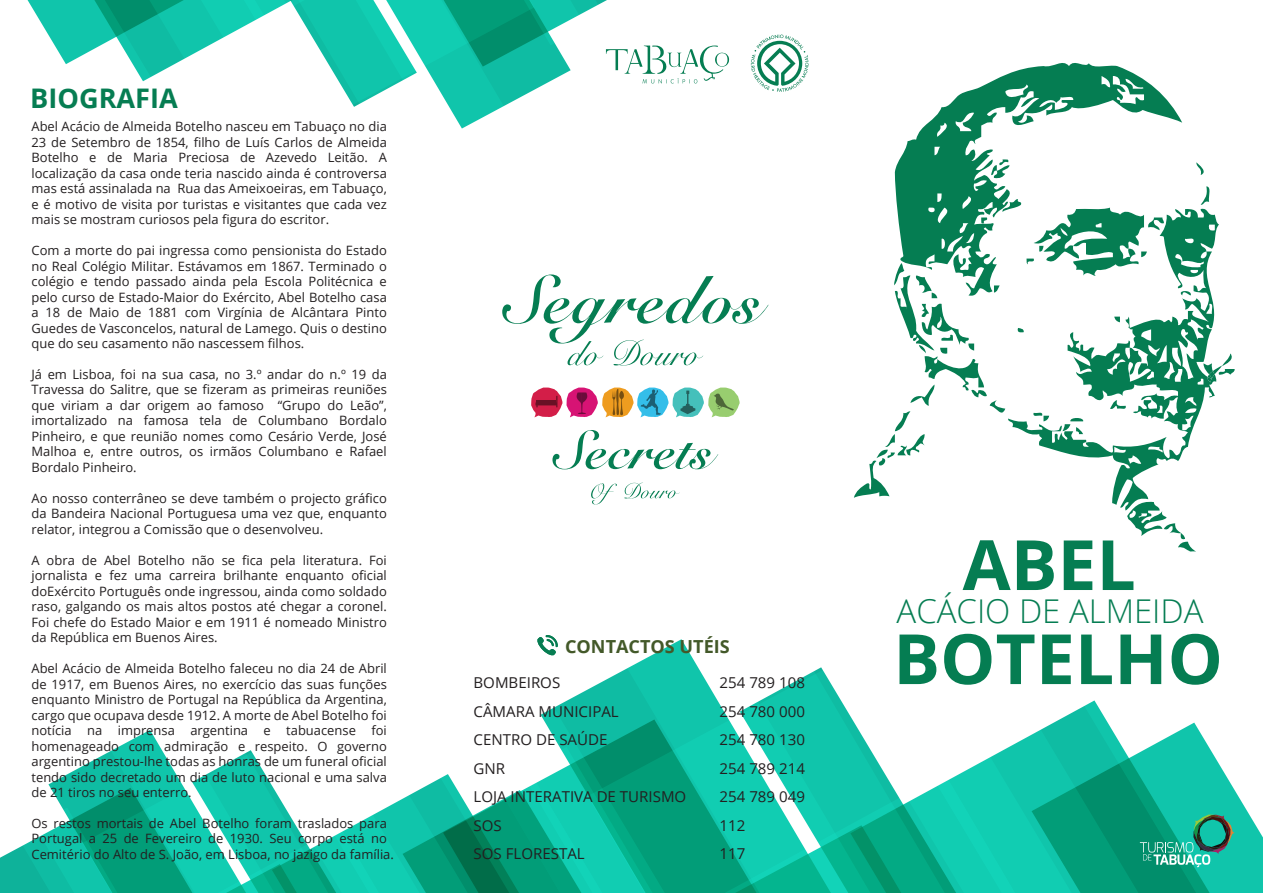
<style>
.page{position:relative;width:1263px;height:893px;background:#fff}
.page>*{position:absolute;margin:0;border:0;box-sizing:border-box;transform-origin:0 0}
.t1{font:700 69.3px/94.1px "Open Sans";color:#057d52;text-align:center}
.t2{font:300 32.85px "Open Sans";color:#057d52}
.t3{font:700 27px "Open Sans";color:#067d52}
.t4{font:700 18px "Open Sans";color:#435929}
.t5{font:15px/28.5px "Open Sans";color:#231f20}
.t6{font:12.9px/15.5px "Open Sans";color:#231f20;text-align:justify}
</style>
<div class="page">
<svg style="left:1053px;top:700px;width:142px;height:23px"></svg>
<svg style="left:1022px;top:735px;width:9px;height:158px"></svg>
<svg style="left:643px;top:645px;width:379px;height:248px"></svg>
<svg style="left:540px;top:660px;width:131px;height:233px"></svg>
<svg style="left:0;top:730px;width:659px;height:163px"></svg>
<svg style="left:54px;top:730px;width:281px;height:163px"></svg>
<svg style="left:82px;top:734px;width:303px;height:159px"></svg>
<svg style="left:537px;top:635px;width:21px;height:21px"></svg>
<svg style="left:552px;top:430px;width:166px;height:39px"></svg>
<svg style="left:531px;top:388px;width:209px;height:29px"></svg>
<svg style="left:502px;top:274px;width:266px;height:91px"></svg>
<svg style="left:591px;top:483px;width:26px;height:21px"></svg>
<svg style="left:624px;top:482px;width:56px;height:16px"></svg>
<svg style="left:1031px;top:723px;width:232px;height:170px;background:#30baa1"></svg>
<svg style="left:751px;top:35px;width:57px;height:57px"></svg>
<svg style="left:1196px;top:162px;width:8px;height:13px"></svg>
<svg style="left:895px;top:63px;width:287px;height:123px"></svg>
<svg style="left:854px;top:186px;width:380px;height:366px"></svg>
<svg style="left:27px;top:0;width:702px;height:129px"></svg>
<h3 class="t3" style="left:30px;top:79px;width:149px">BIOGRAFIA</h3>
<p class="t6" style="left:32px;top:119px;width:357px">Abel Acácio de Almeida Botelho nasceu em Tabuaço no dia 23 de Setembro de 1854, filho de Luís Carlos de Almeida Botelho e de Maria Preciosa de Azevedo Leitão. A localização da casa onde teria nascido ainda é controversa mas está assinalada na Rua das Ameixoeiras, em Tabuaço, e é motivo de visita por turistas e visitantes que cada vez mais se mostram curiosos pela figura do escritor.</p>
<p class="t6" style="left:32px;top:242px;width:357px">Com a morte do pai ingressa como pensionista do Estado no Real Colégio Militar. Estávamos em 1867. Terminado o colégio e tendo passado ainda pela Escola Politécnica e pelo curso de Estado-Maior do Exército, Abel Botelho casa a 18 de Maio de 1881 com Virgínia de Alcântara Pinto Guedes de Vasconcelos, natural de Lamego. Quis o destino que do seu casamento não nascessem filhos.</p>
<p class="t6" style="left:32px;top:366px;width:357px">Já em Lisboa, foi na sua casa, no 3.º andar do n.º 19 da Travessa do Salitre, que se fizeram as primeiras reuniões que viriam a dar origem ao famoso “Grupo do Leão”, imortalizado na famosa tela de Columbano Bordalo Pinheiro, e que reunião nomes como Cesário Verde, José Malhoa e, entre outros, os irmãos Columbano e Rafael Bordalo Pinheiro.</p>
<p class="t6" style="left:32px;top:490px;width:357px">Ao nosso conterrâneo se deve também o projecto gráfico da Bandeira Nacional Portuguesa uma vez que, enquanto relator, integrou a Comissão que o desenvolveu.</p>
<p class="t6" style="left:32px;top:552px;width:357px">A obra de Abel Botelho não se fica pela literatura. Foi jornalista e fez uma carreira brilhante enquanto oficial doExército Português onde ingressou, ainda como soldado raso, galgando os mais altos postos até chegar a coronel.<br>Foi chefe do Estado Maior e em 1911 é nomeado Ministro da República em Buenos Aires.</p>
<p class="t6" style="left:32px;top:660px;width:357px">Abel Acácio de Almeida Botelho faleceu no dia 24 de Abril de 1917, em Buenos Aires, no exercício das suas funções enquanto Ministro de Portugal na República da Argentina, cargo que ocupava desde 1912. A morte de Abel Botelho foi notícia na imprensa argentina e tabuacense foi homenageado com admiração e respeito. O governo argentino prestou-lhe todas as honras de um funeral oficial tendo sido decretado um dia de luto nacional e uma salva de 21 tiros no seu enterro.</p>
<p class="t6" style="left:32px;top:815px;width:364px;text-align:left">Os restos mortais de Abel Botelho foram traslados para<br>Portugal a 25 de Fevereiro de 1930. Seu corpo está no<br>Cemitério do Alto de S. João, em Lisboa, no jazigo da família.</p>
<h3 class="t4" style="left:565px;top:633px;width:166px">CONTACTOS UTÉIS</h3>
<p class="t5" style="left:473px;top:668px;width:214px">BOMBEIROS<br>CÂMARA MUNICIPAL<br>CENTRO DE SAÚDE<br>GNR<br>LOJA INTERATIVA DE TURISMO<br>SOS<br>SOS FLORESTAL</p>
<p class="t5" style="left:719px;top:668px;width:87px">254 789 108<br>254 780 000<br>254 780 130<br>254 789 214<br>254 789 049<br>112<br>117</p>
<h1 class="t1" style="left:893px;top:516px;width:331px">ABEL<br>BOTELHO</h1>
<h2 class="t2" style="left:896px;top:589px;width:308px">ACÁCIO DE ALMEIDA</h2>
</div>
